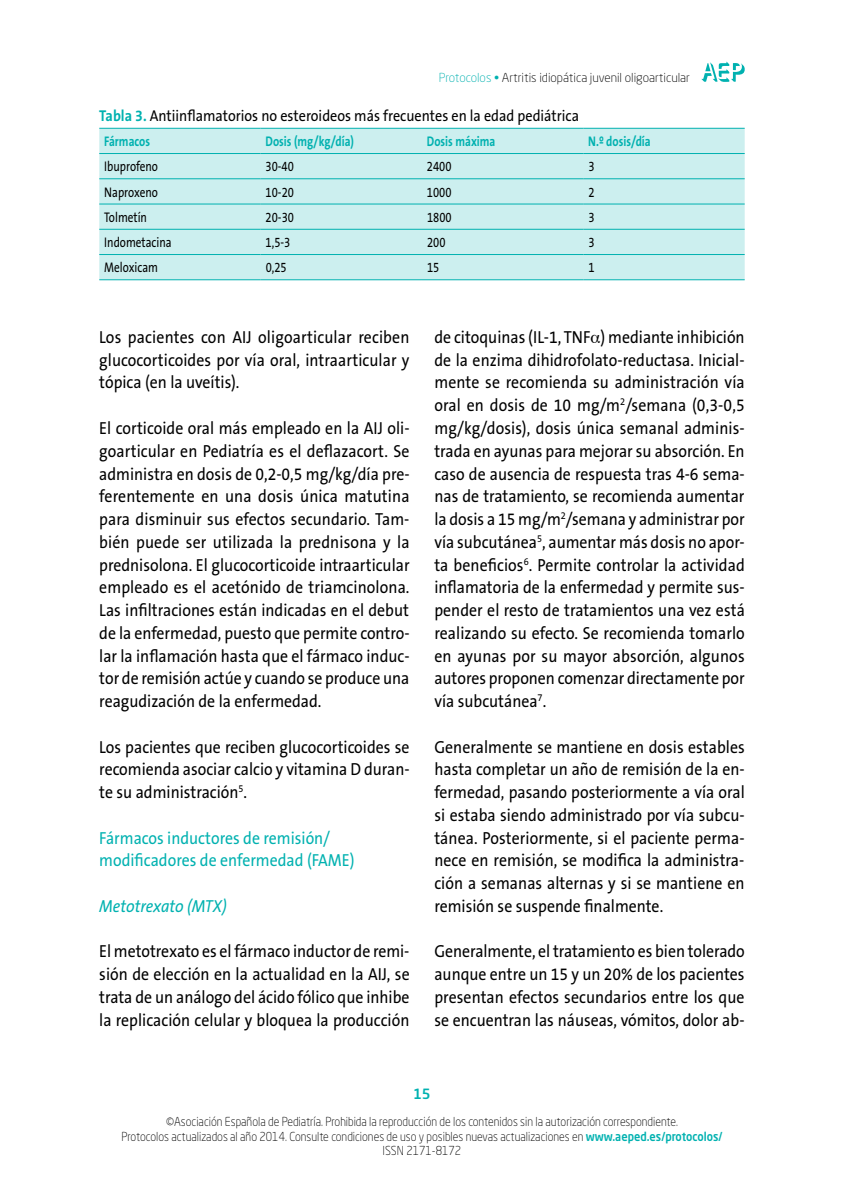
<style>
.page{position:relative;width:844px;height:1191px;background:#fff}
.page>*{position:absolute;margin:0;border:0;box-sizing:border-box;transform-origin:0 0}
.t1{font:17.5px/22.8px "The Sans B5 Plain";color:#000;text-align:justify;scale:.9 1}
.t2{font:17.5px/22.8px "The Sans B5 Plain";color:#00b1b0;scale:.9 1}
.t3{font:italic 17.5px "The Sans B5 Plain";color:#00b1b0;scale:.9 1}
.t4{font:15.75px "The Sans B5 Plain";color:#000;scale:.9 1}
.t5{font:14px "The Sans B5 Plain";color:#000;scale:.8 1}
.t6{font:700 14px "The Sans B7";color:#00b1b0;scale:.8 1}
.t7{font:500 14px "Neo Sans Std";color:#00b1b0}
.t8{font:300 12.25px/14.7px "Neo Sans Std";color:#000;text-align:center;scale:.9 1}
.t9{font:300 12.25px "Neo Sans Std";color:#000}
.s1{color:#00b1b0}
.s2{font-family:"The Sans B7";font-weight:700;color:#00b1b0}
.s3{font-weight:500;color:#00b1b0}
</style>
<div class="page">
<svg style="left:701px;top:61px;width:43px;height:21px"></svg>
<div style="left:99px;top:129px;width:645px;height:150px;background:#ccefef"></div>
<hr style="left:99px;top:153px;width:161px;height:1px;background:#00b1b0">
<hr style="left:260px;top:153px;width:162px;height:1px;background:#00b1b0">
<hr style="left:422px;top:153px;width:161px;height:1px;background:#00b1b0">
<hr style="left:583px;top:153px;width:161px;height:1px;background:#00b1b0">
<hr style="left:99px;top:178px;width:161px;height:1px;background:#00b1b0">
<hr style="left:260px;top:178px;width:162px;height:1px;background:#00b1b0">
<hr style="left:422px;top:178px;width:161px;height:1px;background:#00b1b0">
<hr style="left:583px;top:178px;width:161px;height:1px;background:#00b1b0">
<hr style="left:99px;top:204px;width:161px;height:1px;background:#00b1b0">
<hr style="left:260px;top:204px;width:162px;height:1px;background:#00b1b0">
<hr style="left:422px;top:204px;width:161px;height:1px;background:#00b1b0">
<hr style="left:583px;top:204px;width:161px;height:1px;background:#00b1b0">
<hr style="left:99px;top:229px;width:161px;height:1px;background:#00b1b0">
<hr style="left:260px;top:229px;width:162px;height:1px;background:#00b1b0">
<hr style="left:422px;top:229px;width:161px;height:1px;background:#00b1b0">
<hr style="left:583px;top:229px;width:161px;height:1px;background:#00b1b0">
<hr style="left:99px;top:254px;width:161px;height:1px;background:#00b1b0">
<hr style="left:260px;top:254px;width:162px;height:1px;background:#00b1b0">
<hr style="left:422px;top:254px;width:161px;height:1px;background:#00b1b0">
<hr style="left:583px;top:254px;width:161px;height:1px;background:#00b1b0">
<hr style="left:99px;top:128px;width:161px;height:1px;background:#00b1b0">
<hr style="left:260px;top:128px;width:162px;height:1px;background:#00b1b0">
<hr style="left:422px;top:128px;width:161px;height:1px;background:#00b1b0">
<hr style="left:583px;top:128px;width:161px;height:1px;background:#00b1b0">
<hr style="left:99px;top:279px;width:161px;height:1px;background:#00b1b0">
<hr style="left:260px;top:279px;width:162px;height:1px;background:#00b1b0">
<hr style="left:422px;top:279px;width:161px;height:1px;background:#00b1b0">
<hr style="left:583px;top:279px;width:161px;height:1px;background:#00b1b0">
<p class="t9" style="left:438px;top:70px;width:253px"><span class="s1">Protocolos •</span> Artritis idiopática juvenil oligoarticular</p>
<p class="t4" style="left:99px;top:107px;width:534px"><span class="s2">Tabla 3.</span> Antiinflamatorios no esteroideos más frecuentes en la edad pediátrica</p>
<p class="t6" style="left:104px;top:134px;width:59px">Fármacos</p>
<p class="t6" style="left:265px;top:134px;width:112px">Dosis (mg/kg/día)</p>
<p class="t6" style="left:427px;top:134px;width:87px">Dosis máxima</p>
<p class="t6" style="left:588px;top:134px;width:80px">N.º dosis/día</p>
<p class="t5" style="left:104px;top:159px;width:69px">Ibuprofeno</p>
<p class="t5" style="left:265px;top:159px;width:37px">30-40</p>
<p class="t5" style="left:427px;top:159px;width:32px">2400</p>
<p class="t5" style="left:588px;top:159px;width:9px">3</p>
<p class="t5" style="left:104px;top:184px;width:69px">Naproxeno</p>
<p class="t5" style="left:265px;top:184px;width:37px">10-20</p>
<p class="t5" style="left:427px;top:184px;width:32px">1000</p>
<p class="t5" style="left:588px;top:184px;width:9px">2</p>
<p class="t5" style="left:104px;top:210px;width:55px">Tolmetín</p>
<p class="t5" style="left:265px;top:210px;width:37px">20-30</p>
<p class="t5" style="left:427px;top:210px;width:32px">1800</p>
<p class="t5" style="left:588px;top:210px;width:9px">3</p>
<p class="t5" style="left:104px;top:235px;width:86px">Indometacina</p>
<p class="t5" style="left:265px;top:235px;width:32px">1,5-3</p>
<p class="t5" style="left:427px;top:235px;width:25px">200</p>
<p class="t5" style="left:588px;top:235px;width:9px">3</p>
<p class="t5" style="left:104px;top:260px;width:69px">Meloxicam</p>
<p class="t5" style="left:265px;top:260px;width:28px">0,25</p>
<p class="t5" style="left:427px;top:260px;width:17px">15</p>
<p class="t5" style="left:588px;top:260px;width:9px">1</p>
<p class="t1" style="left:99px;top:326px;width:346px">Los pacientes con AIJ oligoarticular reciben glucocorticoides por vía oral, intraarticular y tópica (en la uveítis).</p>
<p class="t1" style="left:99px;top:417px;width:346px">El corticoide oral más empleado en la AIJ oli&shy;goarticular en Pediatría es el deflazacort. Se administra en dosis de 0,2-0,5 mg/kg/día pre&shy;ferentemente en una dosis única matutina para disminuir sus efectos secundario. Tam&shy;bién puede ser utilizada la prednisona y la prednisolona. El glucocorticoide intraarticular empleado es el acetónido de triamcinolona.<br>Las infiltraciones están indicadas en el debut de la enfermedad, puesto que permite contro&shy;lar la inflamación hasta que el fármaco induc&shy;tor de remisión actúe y cuando se produce una reagudización de la enfermedad.</p>
<p class="t1" style="left:99px;top:736px;width:346px">Los pacientes que reciben glucocorticoides se recomienda asociar calcio y vitamina D duran&shy;te su administración<sup>5</sup>.</p>
<p class="t2" style="left:99px;top:827px;width:285px">Fármacos inductores de remisión/ modificadores de enfermedad (FAME)</p>
<p class="t3" style="left:99px;top:896px;width:143px">Metotrexato (MTX)</p>
<p class="t1" style="left:99px;top:940px;width:346px">El metotrexato es el fármaco inductor de remi&shy;sión de elección en la actualidad en la AIJ, se trata de un análogo del ácido fólico que inhibe la replicación celular y bloquea la producción</p>
<p class="t1" style="left:434px;top:326px;width:346px">de citoquinas (IL-1, TNF ) mediante inhibición de la enzima dihidrofolato-reductasa. Inicial&shy;mente se recomienda su administración vía oral en dosis de 10 mg/m<sup>2</sup>/semana (0,3-0,5 mg/kg/dosis), dosis única semanal adminis&shy;trada en ayunas para mejorar su absorción. En caso de ausencia de respuesta tras 4-6 sema&shy;nas de tratamiento, se recomienda aumentar la dosis a 15 mg/m<sup>2</sup>/semana y administrar por vía subcutánea<sup>5</sup>, aumentar más dosis no apor&shy;ta beneficios<sup>6</sup>. Permite controlar la actividad inflamatoria de la enfermedad y permite sus&shy;pender el resto de tratamientos una vez está realizando su efecto. Se recomienda tomarlo en ayunas por su mayor absorción, algunos autores proponen comenzar directamente por vía subcutánea<sup>7</sup>.</p>
<p class="t1" style="left:434px;top:736px;width:346px">Generalmente se mantiene en dosis estables hasta completar un año de remisión de la en&shy;fermedad, pasando posteriormente a vía oral si estaba siendo administrado por vía subcu&shy;tánea. Posteriormente, si el paciente perma&shy;nece en remisión, se modifica la administra&shy;ción a semanas alternas y si se mantiene en remisión se suspende finalmente.</p>
<p class="t1" style="left:434px;top:940px;width:346px">Generalmente, el tratamiento es bien tolerado aunque entre un 15 y un 20% de los pacientes presentan efectos secundarios entre los que se encuentran las náuseas, vómitos, dolor ab-</p>
<p class="t7" style="left:413px;top:1085px;width:19px">15</p>
<p class="t8" style="left:121px;top:1114px;width:669px">©Asociación Española de Pediatría. Prohibida la reproducción de los contenidos sin la autorización correspondiente.<br>Protocolos actualizados al año 2014. Consulte condiciones de uso y posibles nuevas actualizaciones en <span class="s3">www.aeped.es/protocolos/<br></span>ISSN 2171-8172</p>
</div>
